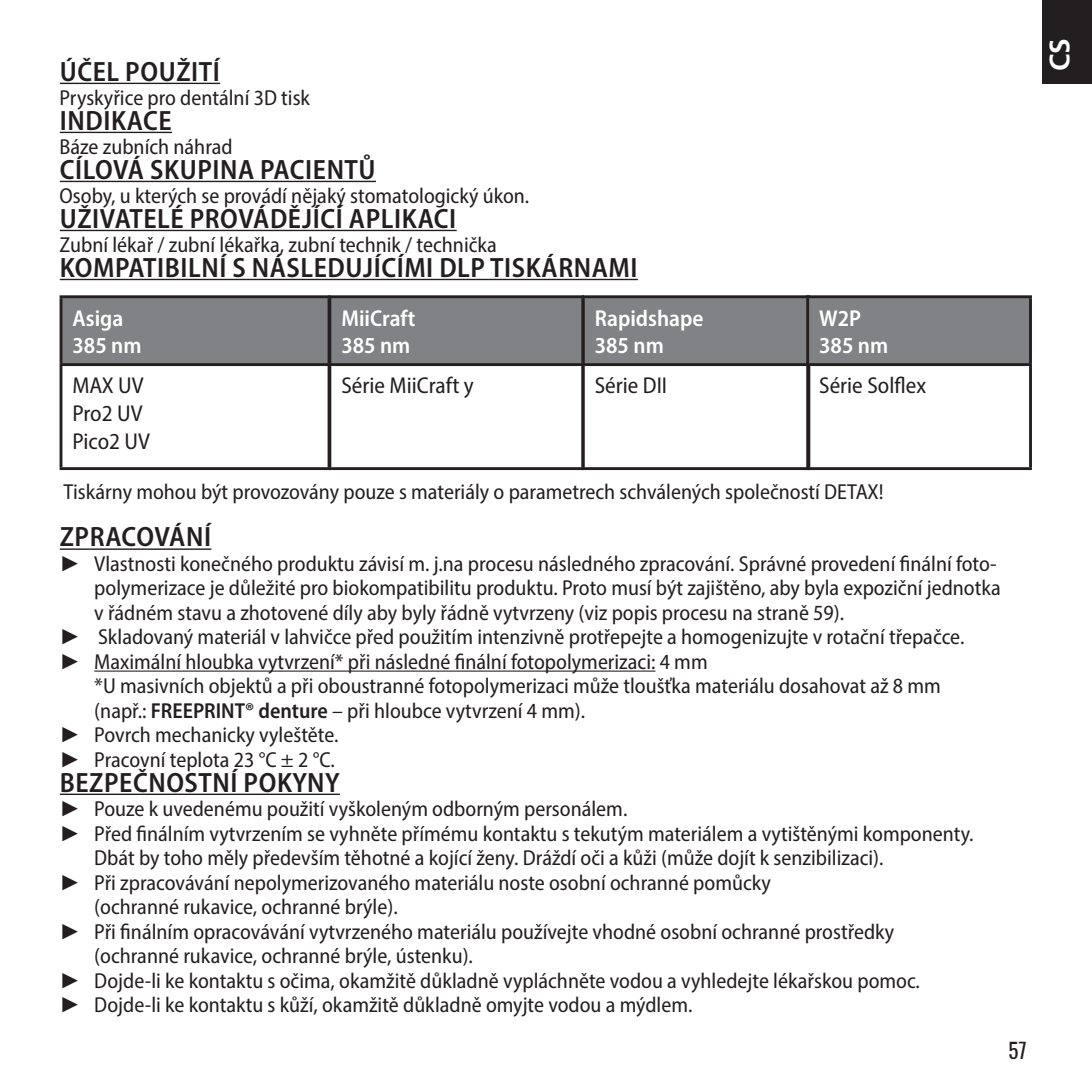
<style>
.page{position:relative;width:1092px;height:1092px;background:#fff}
.page>*{position:absolute;margin:0;border:0;box-sizing:border-box;transform-origin:0 0}
.t1{font:600 semi-condensed 28px "Myriad Pro";letter-spacing:.02em;color:#231f20}
.t2{font:700 28px "Frutiger";color:#fff}
.t3{font:semi-condensed 23.1px/27.7px "Myriad Pro";color:#231f20}
.t4{font:600 semi-condensed 23.1px/27.7px "Myriad Pro";color:#fff}
.t5{font:semi-condensed 21.7px "Myriad Pro";color:#231f20}
.t6{font:20.65px "Oswald";color:#231f20}
.s1{font-family:"Arial";font-stretch:normal}
.s2{font-weight:600}
</style>
<div class="page">
<div style="left:1042px;top:0;width:49px;height:84px;background:#231f20"></div>
<hr style="left:60px;top:83px;width:160px;height:1px;background:#231f20">
<hr style="left:60px;top:132px;width:112px;height:1px;background:#231f20">
<hr style="left:60px;top:181px;width:316px;height:1px;background:#231f20">
<hr style="left:60px;top:230px;width:396px;height:1px;background:#231f20">
<hr style="left:60px;top:279px;width:578px;height:1px;background:#231f20">
<hr style="left:60px;top:548px;width:151px;height:2px;background:#231f20">
<hr style="left:94px;top:670px;width:561px;height:1px;background:#231f20">
<hr style="left:60px;top:793px;width:280px;height:2px;background:#231f20">
<div style="left:583px;top:297px;width:225px;height:67px;background:#808285"></div>
<hr style="left:807px;top:366px;width:3px;height:101px;background:#231f20">
<hr style="left:581px;top:467px;width:229px;height:3px;background:#231f20">
<hr style="left:581px;top:295px;width:229px;height:3px;background:#231f20">
<hr style="left:581px;top:363px;width:229px;height:3px;background:#231f20">
<div style="left:807px;top:297px;width:223px;height:67px;background:#808285"></div>
<hr style="left:806px;top:366px;width:3px;height:101px;background:#231f20">
<hr style="left:1028px;top:366px;width:3px;height:101px;background:#231f20">
<hr style="left:806px;top:467px;width:225px;height:3px;background:#231f20">
<hr style="left:806px;top:295px;width:225px;height:3px;background:#231f20">
<hr style="left:806px;top:298px;width:3px;height:65px;background:#231f20">
<hr style="left:806px;top:363px;width:225px;height:3px;background:#231f20">
<hr style="left:1028px;top:298px;width:3px;height:65px;background:#231f20">
<div style="left:330px;top:297px;width:252px;height:67px;background:#808285"></div>
<hr style="left:328px;top:366px;width:3px;height:101px;background:#231f20">
<hr style="left:581px;top:366px;width:3px;height:101px;background:#231f20">
<hr style="left:328px;top:467px;width:256px;height:3px;background:#231f20">
<hr style="left:328px;top:295px;width:256px;height:3px;background:#231f20">
<hr style="left:328px;top:298px;width:3px;height:65px;background:#231f20">
<hr style="left:328px;top:363px;width:256px;height:3px;background:#231f20">
<hr style="left:581px;top:298px;width:3px;height:65px;background:#231f20">
<div style="left:61px;top:297px;width:268px;height:67px;background:#808285"></div>
<hr style="left:60px;top:366px;width:2px;height:101px;background:#231f20">
<hr style="left:327px;top:366px;width:3px;height:101px;background:#231f20">
<hr style="left:60px;top:467px;width:270px;height:3px;background:#231f20">
<hr style="left:60px;top:295px;width:270px;height:3px;background:#231f20">
<hr style="left:60px;top:298px;width:2px;height:65px;background:#231f20">
<hr style="left:60px;top:363px;width:270px;height:3px;background:#231f20">
<hr style="left:327px;top:298px;width:3px;height:65px;background:#231f20">
<p class="t1" style="left:60px;top:54px;width:161px">ÚČEL POUŽITÍ</p>
<p class="t5" style="left:60px;top:84px;width:252px">Pryskyřice pro dentální 3D tisk</p>
<p class="t1" style="left:60px;top:103px;width:113px">INDIKACE</p>
<p class="t5" style="left:60px;top:133px;width:175px">Báze zubních náhrad</p>
<p class="t1" style="left:60px;top:152px;width:317px">CÍLOVÁ SKUPINA PACIENTŮ</p>
<p class="t5" style="left:60px;top:182px;width:471px">Osoby, u kterých se provádí nějaký stomatologický úkon.</p>
<p class="t1" style="left:60px;top:201px;width:398px">UŽIVATELÉ PROVÁDĚJÍCÍ APLIKACI</p>
<p class="t5" style="left:60px;top:231px;width:439px">Zubní lékař / zubní lékařka, zubní technik / technička</p>
<p class="t1" style="left:60px;top:250px;width:579px">KOMPATIBILNÍ S NÁSLEDUJÍCÍMI DLP TISKÁRNAMI</p>
<p class="t4" style="left:72px;top:303px;width:71px">Asiga<br>385 nm</p>
<p class="t3" style="left:72px;top:371px;width:79px">MAX UV<br>Pro2 UV<br>Pico2 UV</p>
<p class="t4" style="left:341px;top:303px;width:76px">MiiCraft<br>385 nm</p>
<p class="t3" style="left:341px;top:371px;width:134px">Série MiiCraft y</p>
<p class="t4" style="left:594px;top:303px;width:110px">Rapidshape<br>385 nm</p>
<p class="t3" style="left:594px;top:371px;width:74px">Série DII</p>
<p class="t4" style="left:819px;top:303px;width:71px">W2P<br>385 nm</p>
<p class="t3" style="left:819px;top:371px;width:108px">Série Solflex</p>
<p class="t5" style="left:64px;top:478px;width:821px">Tiskárny mohou být provozovány pouze s materiály o parametrech schválených společností DETAX!</p>
<p class="t1" style="left:60px;top:519px;width:153px">ZPRACOVÁNÍ</p>
<p class="t5" style="left:60px;top:550px;width:938px"><span class="s1">►</span> Vlastnosti konečného produktu závisí m. j.na procesu následného zpracování. Správné provedení finální foto-</p>
<p class="t5" style="left:94px;top:574px;width:908px">polymerizace je důležité pro biokompatibilitu produktu. Proto musí být zajištěno, aby byla expoziční jednotka</p>
<p class="t5" style="left:94px;top:599px;width:751px">v řádném stavu a zhotovené díly aby byly řádně vytvrzeny (viz popis procesu na straně 59).</p>
<p class="t5" style="left:60px;top:623px;width:906px"><span class="s1">►</span> Skladovaný materiál v lahvičce před použitím intenzivně protřepejte a homogenizujte v rotační třepačce.</p>
<p class="t5" style="left:60px;top:648px;width:649px"><span class="s1">►</span> Maximální hloubka vytvrzení* při následné finální fotopolymerizaci: 4 mm</p>
<p class="t5" style="left:94px;top:672px;width:848px">*U masivních objektů a při oboustranné fotopolymerizaci může tloušťka materiálu dosahovat až 8 mm</p>
<p class="t5" style="left:94px;top:697px;width:492px">(např.: <span class="s2">FREEPRINT® denture</span> – při hloubce vytvrzení 4 mm).</p>
<p class="t5" style="left:60px;top:721px;width:280px"><span class="s1">►</span> Povrch mechanicky vyleštěte.</p>
<p class="t5" style="left:60px;top:746px;width:277px"><span class="s1">►</span> Pracovní teplota 23 °C ± 2 °C.</p>
<p class="t1" style="left:60px;top:764px;width:281px">BEZPEČNOSTNÍ POKYNY</p>
<p class="t5" style="left:60px;top:795px;width:569px"><span class="s1">►</span> Pouze k uvedenému použití vyškoleným odborným personálem.</p>
<p class="t5" style="left:60px;top:819px;width:915px"><span class="s1">►</span> Před finálním vytvrzením se vyhněte přímému kontaktu s tekutým materiálem a vytištěnými komponenty.</p>
<p class="t5" style="left:94px;top:844px;width:790px">Dbát by toho měly především těhotné a kojící ženy. Dráždí oči a kůži (může dojít k senzibilizaci).</p>
<p class="t5" style="left:60px;top:868px;width:712px"><span class="s1">►</span> Při zpracovávání nepolymerizovaného materiálu noste osobní ochranné pomůcky</p>
<p class="t5" style="left:94px;top:893px;width:305px">(ochranné rukavice, ochranné brýle).</p>
<p class="t5" style="left:60px;top:917px;width:836px"><span class="s1">►</span> Při finálním opracovávání vytvrzeného materiálu používejte vhodné osobní ochranné prostředky</p>
<p class="t5" style="left:94px;top:942px;width:380px">(ochranné rukavice, ochranné brýle, ústenku).</p>
<p class="t5" style="left:60px;top:966px;width:861px"><span class="s1">►</span> Dojde-li ke kontaktu s očima, okamžitě důkladně vypláchněte vodou a vyhledejte lékařskou pomoc.</p>
<p class="t5" style="left:60px;top:991px;width:634px"><span class="s1">►</span> Dojde-li ke kontaktu s kůží, okamžitě důkladně omyjte vodou a mýdlem.</p>
<p class="t6" style="left:1008px;top:1036px;width:20px">57</p>
<p class="t2" style="left:1043px;top:71px;width:34px;rotate:-90deg">CS</p>
</div>
